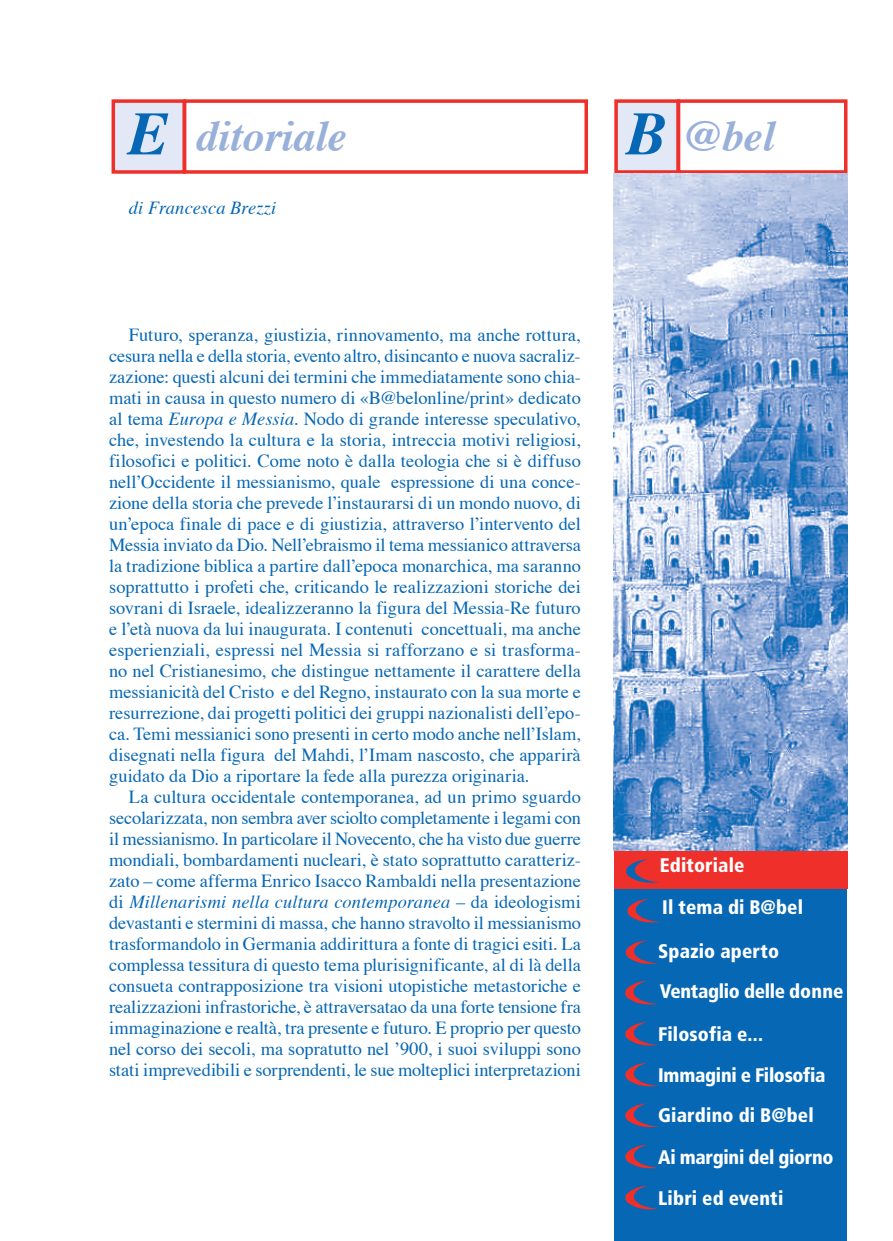
<style>
.page{position:relative;width:893px;height:1241px;background:#fff}
.page>*{position:absolute;margin:0;border:0;box-sizing:border-box;transform-origin:0 0}
.t1{font:italic 700 43.75px "Times";color:#98b0da}
.t2{font:900 condensed 19.6px/40.9px "Frutiger LT Std";letter-spacing:.005em;color:#fff}
.t3{font:900 condensed 19.6px "Frutiger LT Std";letter-spacing:-.015em;color:#fff}
.t4{font:18.38px/21px "Times";color:#0667b4;text-align:justify}
.t5{font:italic 18.38px "Times";color:#0667b4}
.s1{font-size:61.25px;color:#0667b4}
.s2{font-style:italic}
</style>
<div class="page">
<div style="left:113px;top:101px;width:71px;height:71px;background:#e2e8f5"></div>
<div style="left:112px;top:99px;width:74px;height:75px;border:4px solid #ee2f2a"></div>
<div style="left:183px;top:99px;width:405px;height:75px;border:4px solid #ee2f2a"></div>
<div style="left:616px;top:101px;width:62px;height:71px;background:#e2e8f5"></div>
<div style="left:614px;top:99px;width:66px;height:75px;border:4px solid #ee2f2a"></div>
<div style="left:677px;top:99px;width:170px;height:75px;border:4px solid #ee2f2a"></div>
<div style="left:614px;top:850px;width:233px;height:390px;background:#0667b4"></div>
<div style="left:614px;top:850px;width:233px;height:38px;background:#ee2f2a"></div>
<svg style="left:625px;top:980px;width:31px;height:24px"></svg>
<svg style="left:626px;top:940px;width:28px;height:23px"></svg>
<svg style="left:625px;top:1021px;width:31px;height:24px"></svg>
<svg style="left:625px;top:1062px;width:32px;height:24px"></svg>
<svg style="left:625px;top:1103px;width:28px;height:23px"></svg>
<svg style="left:625px;top:1144px;width:27px;height:23px"></svg>
<svg style="left:625px;top:1185px;width:32px;height:24px"></svg>
<svg style="left:626px;top:858px;width:30px;height:24px"></svg>
<svg style="left:627px;top:898px;width:31px;height:24px"></svg>
<img style="left:614px;top:174px;width:233px;height:676px">
<h1 class="t1" style="left:128px;top:118px;width:220px"><span class="s1">E</span> ditoriale</h1>
<h1 class="t1" style="left:627px;top:118px;width:150px"><span class="s1">B</span> @bel</h1>
<p class="t5" style="left:129px;top:201px;width:149px">di Francesca Brezzi</p>
<p class="t4" style="left:109px;top:325px;width:473px;text-indent:20px">Futuro, speranza, giustizia, rinnovamento, ma anche rottura, cesura nella e della storia, evento altro, disincanto e nuova sacraliz&shy;zazione: questi alcuni dei termini che immediatamente sono chia&shy;mati in causa in questo numero di «B@belonline/print» dedicato al tema <span class="s2">Europa e Messia</span>. Nodo di grande interesse speculativo, che, investendo la cultura e la storia, intreccia motivi religiosi, filosofici e politici. Come noto è dalla teologia che si è diffuso nell’Occidente il messianismo, quale espressione di una conce&shy;zione della storia che prevede l’instaurarsi di un mondo nuovo, di un’epoca finale di pace e di giustizia, attraverso l’intervento del Messia inviato da Dio. Nell’ebraismo il tema messianico attraversa la tradizione biblica a partire dall’epoca monarchica, ma saranno soprattutto i profeti che, criticando le realizzazioni storiche dei sovrani di Israele, idealizzeranno la figura del Messia-Re futuro e l’età nuova da lui inaugurata. I contenuti concettuali, ma anche esperienziali, espressi nel Messia si rafforzano e si trasforma&shy;no nel Cristianesimo, che distingue nettamente il carattere della messianicità del Cristo e del Regno, instaurato con la sua morte e resurrezione, dai progetti politici dei gruppi nazionalisti dell’epo&shy;ca. Temi messianici sono presenti in certo modo anche nell’Islam, disegnati nella figura del Mahdi, l’Imam nascosto, che apparirà guidato da Dio a riportare la fede alla purezza originaria.</p>
<p class="t4" style="left:109px;top:787px;width:473px;text-indent:20px">La cultura occidentale contemporanea, ad un primo sguardo secolarizzata, non sembra aver sciolto completamente i legami con il messianismo. In particolare il Novecento, che ha visto due guerre mondiali, bombardamenti nucleari, è stato soprattutto caratteriz&shy;zato – come afferma Enrico Isacco Rambaldi nella presentazione di <span class="s2">Millenarismi nella cultura contemporanea –</span> da ideologismi devastanti e stermini di massa, che hanno stravolto il messianismo trasformandolo in Germania addirittura a fonte di tragici esiti. La complessa tessitura di questo tema plurisignificante, al di là della consueta contrapposizione tra visioni utopistiche metastoriche e realizzazioni infrastoriche, è attraversatao da una forte tensione fra immaginazione e realtà, tra presente e futuro. E proprio per questo nel corso dei secoli, ma sopratutto nel ’900, i suoi sviluppi sono stati imprevedibili e sorprendenti, le sue molteplici interpretazioni</p>
<p class="t2" style="left:660px;top:844px;width:86px">Editoriale</p>
<p class="t2" style="left:662px;top:886px;width:142px">Il tema di B@bel</p>
<p class="t2" style="left:658px;top:930px;width:122px">Spazio aperto</p>
<p class="t3" style="left:660px;top:979px;width:185px">Ventaglio delle donne</p>
<p class="t2" style="left:658px;top:1013px;width:177px">Filosofia e...<br>Immagini e Filosofia<br>Giardino di B@bel<br>Ai margini del giorno<br>Libri ed eventi</p>
</div>
